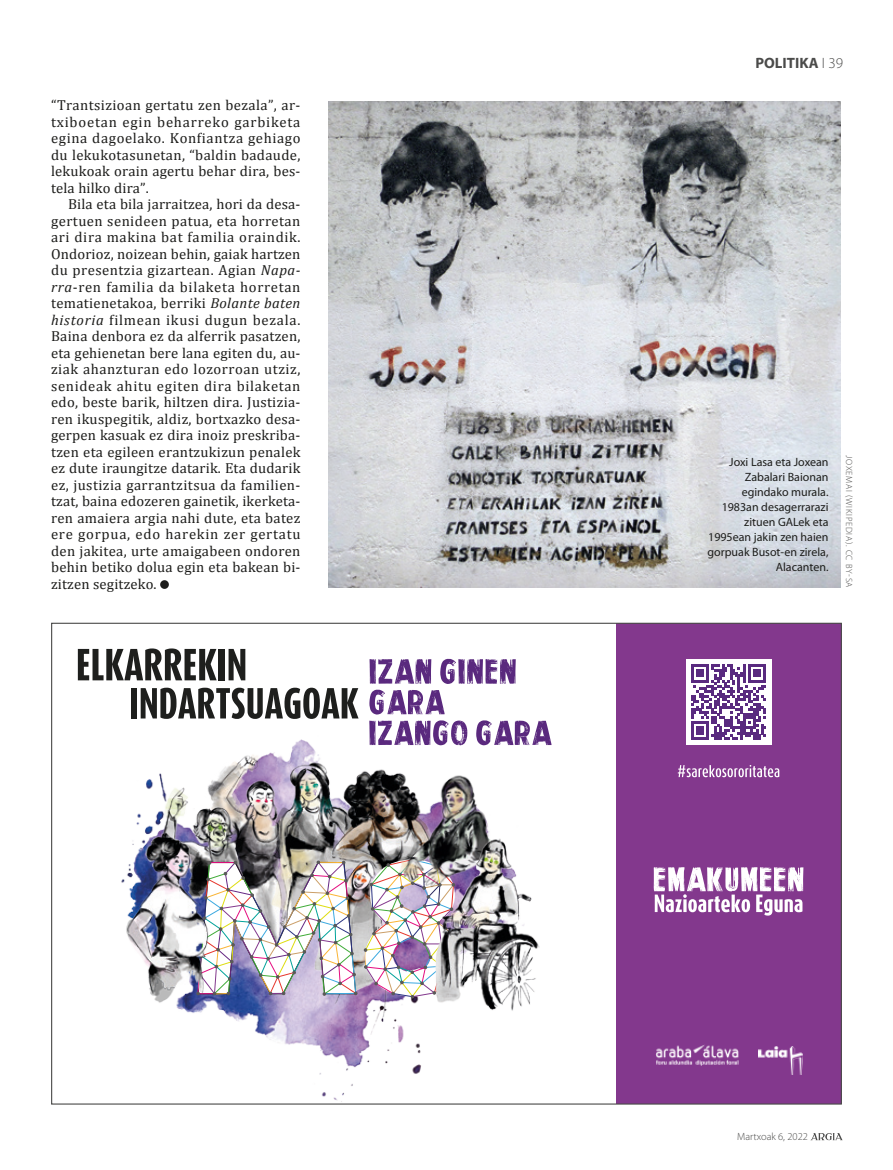
<style>
.page{position:relative;width:893px;height:1170px;background:#fff}
.page>*{position:absolute;margin:0;border:0;box-sizing:border-box;transform-origin:0 0}
.t1{font:700 15px "Myriad Pro";color:#4b4b4a}
.Testua_-_JUST{font:14.55px/16.5px "Cambria";letter-spacing:.015em;color:#1d1d1b;text-align:justify}
.Testua_-_SAN_GABE{font:12px/15px "Myriad Pro";color:#1d1d1b;text-align:right}
.t2{font:300 10.5px "Myriad Pro";color:#4b4b4a}
.t3{font:300 9px "Myriad Pro";letter-spacing:.08em;color:#4b4b4a}
.s1{font-style:italic}
.s2{font-weight:300}
</style>
<div class="page">
<svg style="left:811px;top:1133px;width:31px;height:7px"></svg>
<img style="left:121px;top:688px;width:419px;height:414px">
<div style="left:616px;top:623px;width:225px;height:480px;background:#83388d"></div>
<svg style="left:654px;top:867px;width:149px;height:48px"></svg>
<img style="left:759px;top:1046px;width:43px;height:28px">
<img style="left:655px;top:1044px;width:84px;height:22px">
<svg style="left:78px;top:648px;width:139px;height:32px"></svg>
<div style="left:219px;top:649px;width:6px;height:31px;background:#1e1f1d"></div>
<svg style="left:229px;top:649px;width:16px;height:31px"></svg>
<div style="left:131px;top:688px;width:6px;height:30px;background:#1e1f1d"></div>
<svg style="left:141px;top:687px;width:218px;height:31px"></svg>
<svg style="left:369px;top:720px;width:98px;height:25px"></svg>
<svg style="left:476px;top:720px;width:76px;height:25px"></svg>
<svg style="left:369px;top:658px;width:147px;height:56px"></svg>
<div style="left:686px;top:659px;width:85px;height:85px;background:#fff"></div>
<svg style="left:691px;top:664px;width:75px;height:75px"></svg>
<svg style="left:678px;top:765px;width:101px;height:12px"></svg>
<div style="left:160px;top:580px;width:9px;height:9px;background:#1d1d1b;border-radius:50%"></div>
<img style="left:328px;top:101px;width:513px;height:486px">
<p class="Testua_-_JUST" style="left:51px;top:97px;width:251px">“Trantsizioan gertatu zen bezala”, ar&shy;txiboetan egin beharreko garbiketa egina dagoelako. Konfiantza gehiago du lekukotasunetan, “baldin badaude, lekukoak orain agertu behar dira, bes&shy;tela hilko dira”.</p>
<p class="Testua_-_JUST" style="left:51px;top:196px;width:251px;text-indent:17px">Bila eta bila jarraitzea, hori da desa&shy;gertuen senideen patua, eta horretan ari dira makina bat familia oraindik.<br>Ondorioz, noizean behin, gaiak hartzen du presentzia gizartean. Agian <span class="s1">Napa&shy;rra</span>-ren familia da bilaketa horretan tematienetakoa, berriki <span class="s1">Bolante baten historia</span> filmean ikusi dugun bezala.<br>Baina denbora ez da alferrik pasatzen, eta gehienetan bere lana egiten du, au&shy;ziak ahanzturan edo lozorroan utziz, senideak ahitu egiten dira bilaketan edo, beste barik, hiltzen dira. Justizia&shy;ren ikuspegitik, aldiz, bortxazko desa&shy;gerpen kasuak ez dira inoiz preskriba&shy;tzen eta egileen erantzukizun penalek ez dute iraungitze datarik. Eta dudarik ez, justizia garrantzitsua da familien&shy;tzat, baina edozeren gainetik, ikerketa&shy;ren amaiera argia nahi dute, eta batez ere gorpua, edo harekin zer gertatu den jakitea, urte amaigabeen ondoren behin betiko dolua egin eta bakean bi&shy;zitzen segitzeko.</p>
<p class="t1" style="left:755px;top:53px;width:89px">POLITIKA <span class="s2">І 39</span></p>
<p class="Testua_-_SAN_GABE" style="left:707px;top:454px;width:123px">Joxi Lasa eta Joxean<br>Zabalari Baionan egindako murala.<br>1983an desagerrarazi zituen GALek eta<br>1995ean jakin zen haien gorpuak Busot-en zirela,<br>Alacanten.</p>
<p class="t3" style="left:855px;top:455px;width:134px;rotate:90deg">JOXEMAI (WIKIPEDIA). CC BY-SA</p>
<p class="t2" style="left:737px;top:1130px;width:72px">Martxoak 6, 2022</p>
</div>
